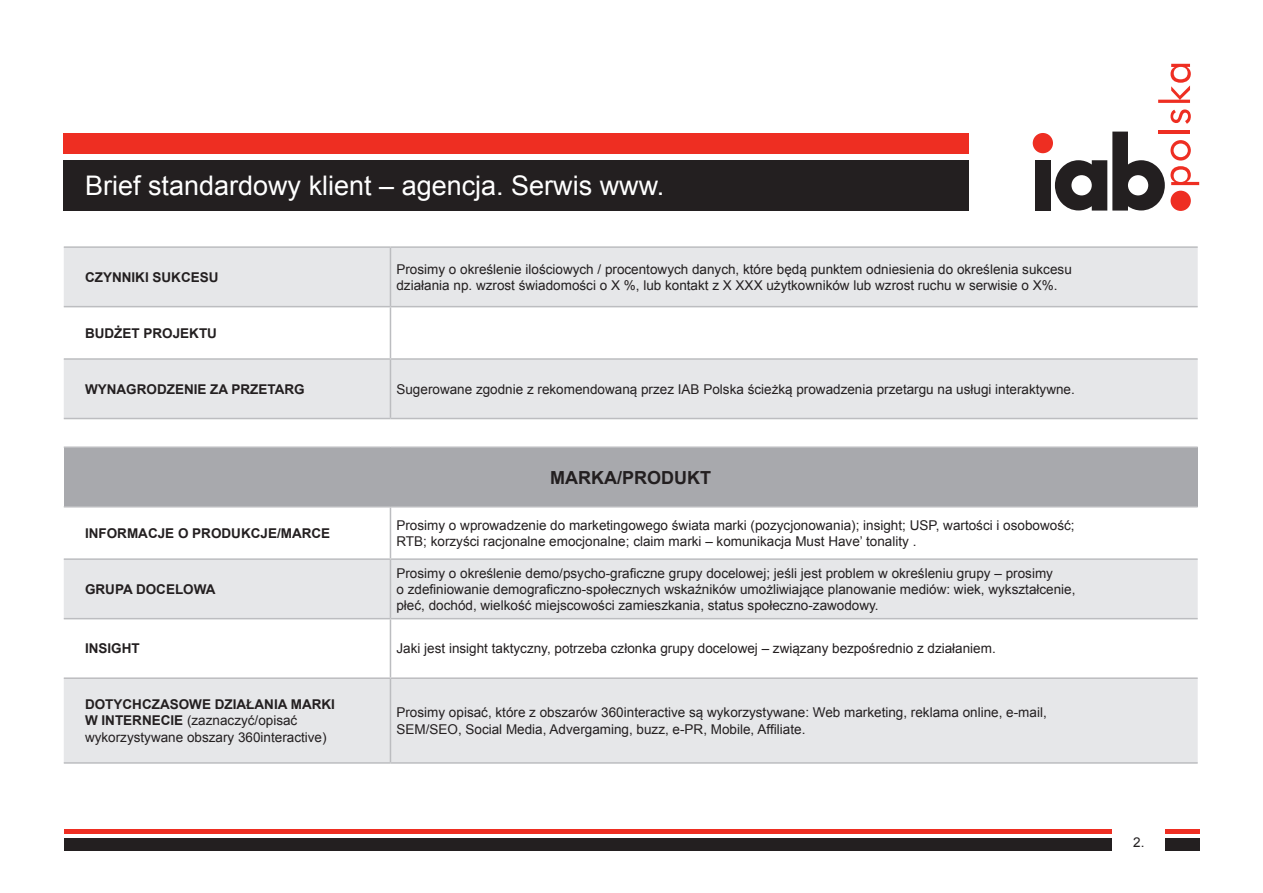
<style>
.page{position:relative;width:1263px;height:893px;background:#fff}
.page>*{position:absolute;margin:0;border:0;box-sizing:border-box;transform-origin:0 0}
.t1{font:27px "Arial";color:#fff}
.t2{font:700 18px "Arial";color:#231f20}
.t3{font:13.5px "Arial";color:#231f20}
.t4{font:700 13.5px "Arial";color:#231f20}
.s1{font-weight:700}
</style>
<div class="page">
<hr style="left:1158px;top:130px;width:32px;height:3px;background:#ee2e22">
<svg style="left:1170px;top:109px;width:21px;height:15px"></svg>
<svg style="left:1158px;top:64px;width:33px;height:39px"></svg>
<div style="left:1033px;top:133px;width:20px;height:20px;background:#ee2e22;border-radius:50%"></div>
<div style="left:1035px;top:160px;width:16px;height:51px;background:#231f20"></div>
<svg style="left:1055px;top:132px;width:144px;height:79px"></svg>
<div style="left:64px;top:160px;width:905px;height:51px;background:#231f20"></div>
<div style="left:64px;top:133px;width:905px;height:20px;background:#ee2e22"></div>
<div style="left:64px;top:829px;width:1135px;height:5px;background:#ee2e22"></div>
<div style="left:64px;top:838px;width:1135px;height:13px;background:#231f20"></div>
<div style="left:1112px;top:820px;width:53px;height:39px;background:#fff"></div>
<svg style="left:64px;top:248px;width:1134px;height:170px;fill:#e6e7e9"></svg>
<hr style="left:64px;top:246px;width:326px;height:2px;background:#bcbdc0">
<hr style="left:390px;top:246px;width:808px;height:2px;background:#bcbdc0">
<hr style="left:390px;top:248px;width:1px;height:58px;background:#bcbdc0">
<hr style="left:64px;top:306px;width:326px;height:1px;background:#bcbdc0">
<hr style="left:390px;top:306px;width:808px;height:1px;background:#bcbdc0">
<hr style="left:390px;top:307px;width:1px;height:51px;background:#bcbdc0">
<hr style="left:64px;top:358px;width:326px;height:2px;background:#bcbdc0">
<hr style="left:64px;top:418px;width:326px;height:1px;background:#bcbdc0">
<hr style="left:390px;top:358px;width:808px;height:2px;background:#bcbdc0">
<hr style="left:390px;top:360px;width:1px;height:58px;background:#bcbdc0">
<hr style="left:390px;top:418px;width:808px;height:1px;background:#bcbdc0">
<div style="left:64px;top:447px;width:1134px;height:60px;background:#a8a9ad"></div>
<svg style="left:64px;top:560px;width:1134px;height:202px;fill:#e6e7e9"></svg>
<hr style="left:64px;top:446px;width:326px;height:2px;background:#bcbdc0">
<hr style="left:390px;top:446px;width:808px;height:2px;background:#bcbdc0">
<hr style="left:64px;top:506px;width:326px;height:1px;background:#bcbdc0">
<hr style="left:390px;top:506px;width:808px;height:1px;background:#bcbdc0">
<hr style="left:390px;top:507px;width:1px;height:51px;background:#bcbdc0">
<hr style="left:390px;top:619px;width:1px;height:58px;background:#bcbdc0">
<hr style="left:64px;top:677px;width:326px;height:2px;background:#bcbdc0">
<hr style="left:390px;top:677px;width:808px;height:2px;background:#bcbdc0">
<hr style="left:390px;top:679px;width:1px;height:83px;background:#bcbdc0">
<hr style="left:64px;top:762px;width:326px;height:2px;background:#bcbdc0">
<hr style="left:390px;top:762px;width:808px;height:2px;background:#bcbdc0">
<hr style="left:64px;top:558px;width:326px;height:2px;background:#bcbdc0">
<hr style="left:64px;top:618px;width:326px;height:1px;background:#bcbdc0">
<hr style="left:390px;top:558px;width:808px;height:2px;background:#bcbdc0">
<hr style="left:390px;top:560px;width:1px;height:58px;background:#bcbdc0">
<hr style="left:390px;top:618px;width:808px;height:1px;background:#bcbdc0">
<p class="t1" style="left:85px;top:168px;width:581px">Brief standardowy klient – agencja. Serwis www.</p>
<p class="t4" style="left:85px;top:268px;width:135px">CZYNNIKI SUKCESU</p>
<p class="t4" style="left:85px;top:324px;width:134px">BUDŻET PROJEKTU</p>
<p class="t3" style="left:396px;top:260px;width:677px">Prosimy o określenie ilościowych / procentowych danych, które będą punktem odniesienia do określenia sukcesu</p>
<p class="t3" style="left:396px;top:276px;width:662px">działania np. wzrost świadomości o X %, lub kontakt z X XXX użytkowników lub wzrost ruchu w serwisie o X%.</p>
<p class="t4" style="left:85px;top:380px;width:221px">WYNAGRODZENIE ZA PRZETARG</p>
<p class="t3" style="left:396px;top:380px;width:680px">Sugerowane zgodnie z rekomendowaną przez IAB Polska ścieżką prowadzenia przetargu na usługi interaktywne.</p>
<p class="t4" style="left:85px;top:524px;width:247px">INFORMACJE O PRODUKCJE/MARCE</p>
<p class="t4" style="left:85px;top:580px;width:132px">GRUPA DOCELOWA</p>
<p class="t2" style="left:550px;top:465px;width:162px">MARKA/PRODUKT</p>
<p class="t3" style="left:396px;top:516px;width:680px">Prosimy o wprowadzenie do marketingowego świata marki (pozycjonowania); insight; USP, wartości i osobowość;</p>
<p class="t3" style="left:396px;top:532px;width:521px">RTB; korzyści racjonalne emocjonalne; claim marki – komunikacja Must Have’ tonality .</p>
<p class="t3" style="left:396px;top:564px;width:658px">Prosimy o określenie demo/psycho-graficzne grupy docelowej; jeśli jest problem w określeniu grupy – prosimy</p>
<p class="t3" style="left:396px;top:580px;width:680px">o zdefiniowanie demograficzno-społecznych wskaźników umożliwiające planowanie mediów: wiek, wykształcenie,</p>
<p class="t3" style="left:396px;top:596px;width:484px">płeć, dochód, wielkość miejscowości zamieszkania, status społeczno-zawodowy.</p>
<p class="t4" style="left:85px;top:640px;width:56px">INSIGHT</p>
<p class="t3" style="left:396px;top:640px;width:601px">Jaki jest insight taktyczny, potrzeba członka grupy docelowej – związany bezpośrednio z działaniem.</p>
<p class="t4" style="left:85px;top:696px;width:251px">DOTYCHCZASOWE DZIAŁANIA MARKI</p>
<p class="t3" style="left:85px;top:712px;width:214px"><span class="s1">W INTERNECIE</span> (zaznaczyć/opisać</p>
<p class="t3" style="left:85px;top:728px;width:243px">wykorzystywane obszary 360interactive)</p>
<p class="t3" style="left:396px;top:704px;width:652px">Prosimy opisać, które z obszarów 360interactive są wykorzystywane: Web marketing, reklama online, e-mail,</p>
<p class="t3" style="left:396px;top:720px;width:410px">SEM/SEO, Social Media, Advergaming, buzz, e-PR, Mobile, Affiliate.</p>
<p class="t3" style="left:1133px;top:834px;width:13px">2.</p>
</div>
